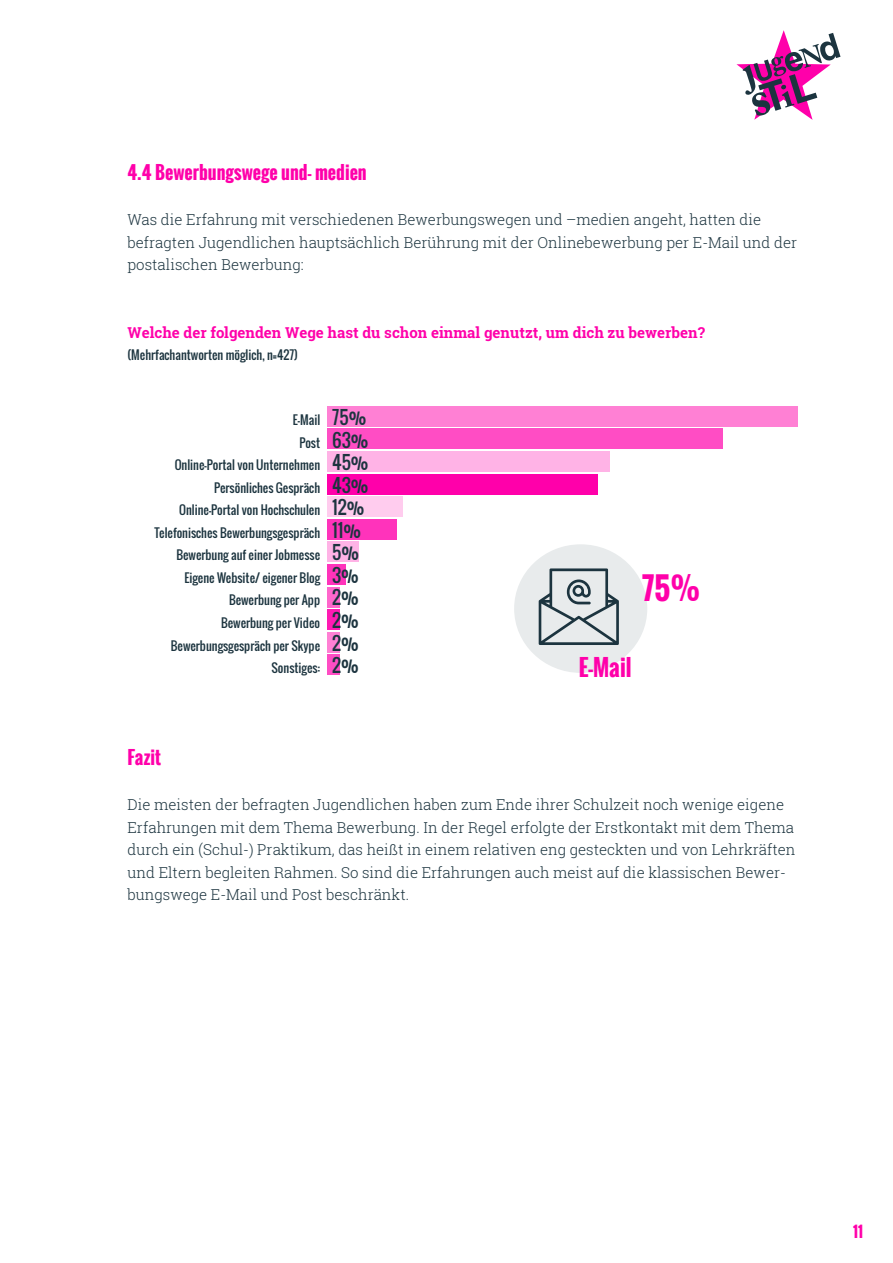
<style>
.page{position:relative;width:893px;height:1263px;background:#fff}
.page>*{position:absolute;margin:0;border:0;box-sizing:border-box;transform-origin:0 0}
.t1{font:700 30px "Oswald";color:#f0a}
.t2{font:700 22.5px "Oswald";color:#f0a}
.t3{font:700 18px "Oswald";color:#f0a}
.t4{font:300 15px/22.5px "Roboto Slab";color:#1c343f}
.t5{font:700 15px "Roboto Slab";color:#f0a}
.t6{font:700 15px "Oswald";color:#f0a}
.t7{font:12px "Oswald";color:#1c343f}
.s1{font-size:18px}
</style>
<div class="page">
<svg style="left:736px;top:30px;width:104px;height:90px"></svg>
<div style="left:327px;top:655px;width:13px;height:20px;background:#ff4dc4"></div>
<div style="left:327px;top:632px;width:13px;height:20px;background:#ff80d4"></div>
<div style="left:327px;top:609px;width:13px;height:21px;background:#ff1ab3"></div>
<div style="left:327px;top:587px;width:13px;height:20px;background:#f6c"></div>
<div style="left:327px;top:564px;width:19px;height:21px;background:#f3b"></div>
<div style="left:327px;top:542px;width:32px;height:20px;background:#ffb3e6"></div>
<div style="left:327px;top:519px;width:69px;height:20px;background:#f3b"></div>
<div style="left:327px;top:496px;width:76px;height:21px;background:#fce"></div>
<div style="left:327px;top:474px;width:270px;height:20px;background:#f0a"></div>
<div style="left:327px;top:451px;width:283px;height:21px;background:#ffb3e6"></div>
<div style="left:327px;top:429px;width:396px;height:20px;background:#ff4dc4"></div>
<div style="left:327px;top:406px;width:471px;height:20px;background:#ff80d4"></div>
<div style="left:514px;top:544px;width:133px;height:129px;background:#e8ebec;border-radius:50%"></div>
<svg style="left:539px;top:568px;width:80px;height:77px"></svg>
<p class="t3" style="left:128px;top:159px;width:241px">4.4 Bewerbungswege und- medien</p>
<p class="t4" style="left:128px;top:208px;width:671px">Was die Erfahrung mit verschiedenen Bewerbungswegen und –medien angeht, hatten die befragten Jugendlichen hauptsächlich Berührung mit der Onlinebewerbung per E-Mail und der postalischen Bewerbung:</p>
<p class="t5" style="left:128px;top:322px;width:579px">Welche der folgenden Wege hast du schon einmal genutzt, um dich zu bewerben?</p>
<p class="t7" style="left:128px;top:346px;width:172px">(Mehrfachantworten möglich, n=427)</p>
<p class="t7" style="left:293px;top:411px;width:75px">E-Mail <span class="s1">75%</span></p>
<p class="t7" style="left:299px;top:434px;width:70px">Post <span class="s1">63%</span></p>
<p class="t7" style="left:175px;top:456px;width:195px">Online-Portal von Unternehmen <span class="s1">45%</span></p>
<p class="t7" style="left:214px;top:479px;width:156px">Persönliches Gespräch <span class="s1">43%</span></p>
<p class="t7" style="left:179px;top:501px;width:187px">Online-Portal von Hochschulen <span class="s1">12%</span></p>
<p class="t7" style="left:155px;top:524px;width:208px">Telefonisches Bewerbungsgespräch <span class="s1">11%</span></p>
<p class="t7" style="left:176px;top:546px;width:184px">Bewerbung auf einer Jobmesse <span class="s1">5%</span></p>
<p class="t7" style="left:184px;top:569px;width:176px">Eigene Website/ eigener Blog <span class="s1">3%</span></p>
<p class="t7" style="left:229px;top:591px;width:131px">Bewerbung per App <span class="s1">2%</span></p>
<p class="t7" style="left:221px;top:614px;width:139px">Bewerbung per Video <span class="s1">2%</span></p>
<p class="t7" style="left:171px;top:636px;width:189px">Bewerbungsgespräch per Skype <span class="s1">2%</span></p>
<p class="t7" style="left:271px;top:659px;width:89px">Sonstiges: <span class="s1">2%</span></p>
<h1 class="t1" style="left:642px;top:566px;width:60px">75%</h1>
<h2 class="t2" style="left:579px;top:651px;width:54px">E-Mail</h2>
<p class="t3" style="left:128px;top:744px;width:35px">Fazit</p>
<p class="t4" style="left:128px;top:793px;width:669px">Die meisten der befragten Jugendlichen haben zum Ende ihrer Schulzeit noch wenige eigene Erfahrungen mit dem Thema Bewerbung. In der Regel erfolgte der Erstkontakt mit dem Thema durch ein (Schul-) Praktikum, das heißt in einem relativen eng gesteckten und von Lehrkräften und Eltern begleiten Rahmen. So sind die Erfahrungen auch meist auf die klassischen Bewer&shy;bungswege E-Mail und Post beschränkt.</p>
<p class="t6" style="left:853px;top:1220px;width:11px">11</p>
</div>
